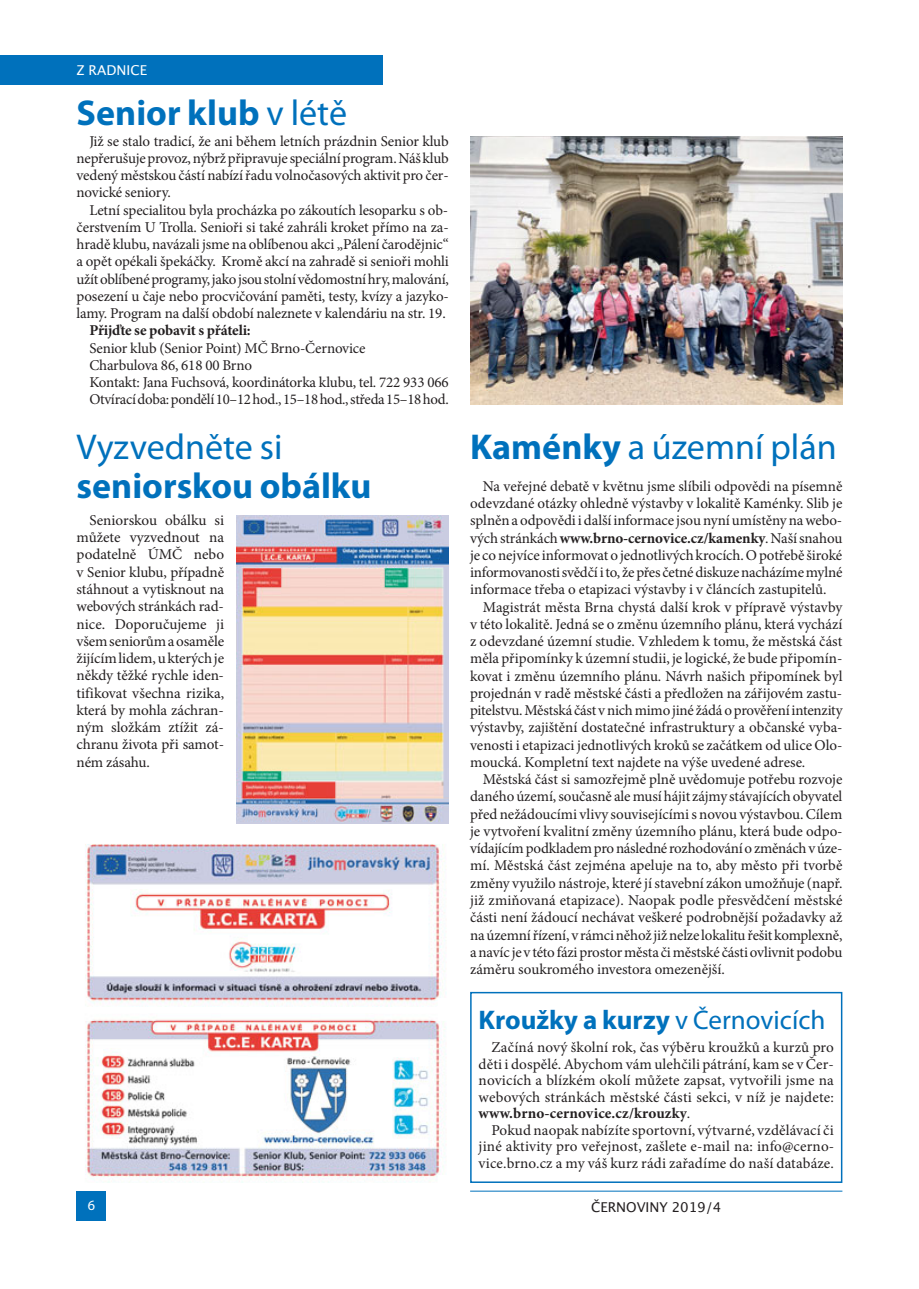
<style>
.page{position:relative;width:919px;height:1289px;background:#fff}
.page>*{position:absolute;margin:0;border:0;box-sizing:border-box;transform-origin:0 0}
.t1{font:700 36px "Myriad Pro";color:#0071bc}
.t2{font:36px "Myriad Pro";color:#0071bc}
.t3{font:700 27px "Myriad Pro";color:#0071bc}
.t4{font:15px/17.2px "Minion Pro";letter-spacing:-.01em;color:#231f20;text-align:justify}
.t5{font:700 15px "Minion Pro";letter-spacing:-.01em;color:#231f20}
.t6{font:14.25px "Myriad Pro";color:#fff}
.t7{font:13.5px "Lucida Grande";color:#231f20}
.t8{font:13.5px "Lucida Grande";color:#fff}
.s1{font-weight:400}
.s2{font-weight:700}
</style>
<div class="page">
<hr style="left:470px;top:1190px;width:372px;height:1px;background:#0071bc">
<div style="left:77px;top:1191px;width:29px;height:29px;background:#0071bc"></div>
<div style="left:0;top:55px;width:383px;height:30px;background:#0071bc"></div>
<div style="left:470px;top:991px;width:372px;height:191px;border:2px solid #0071bc"></div>
<img style="left:470px;top:136px;width:372px;height:268px">
<img style="left:236px;top:516px;width:213px;height:307px">
<img style="left:85px;top:1019px;width:361px;height:163px">
<img style="left:85px;top:844px;width:360px;height:162px">
<p class="t8" style="left:77px;top:63px;width:72px">Z RADNICE</p>
<h1 class="t1" style="left:77px;top:99px;width:272px">Senior klub <span class="s1">v létě</span></h1>
<p class="t4" style="left:77px;top:133px;width:373px;text-indent:13px">Již se stalo tradicí, že ani během letních prázdnin Senior klub nepřerušuje provoz, nýbrž připravuje speciální program. Náš klub vedený městskou částí nabízí řadu volnočasových aktivit pro čer&shy;novické seniory.</p>
<p class="t4" style="left:77px;top:202px;width:374px;text-indent:13px">Letní specialitou byla procházka po zákoutích lesoparku s ob&shy;čerstvením U Trolla. Senioři si také zahráli kroket přímo na za&shy;hradě klubu, navázali jsme na oblíbenou akci „Pálení čarodějnic“ a opět opékali špekáčky. Kromě akcí na zahradě si senioři mohli užít oblíbené programy, jako jsou stolní vědomostní hry, malování, posezení u čaje nebo procvičování paměti, testy, kvízy a jazyko&shy;lamy. Program na další období naleznete v kalendáriu na str. 19.</p>
<p class="t5" style="left:89px;top:325px;width:163px">Přijďte se pobavit s přáteli:</p>
<p class="t4" style="left:89px;top:340px;width:361px;text-align:left">Senior klub (Senior Point) MČ Brno-Černovice<br>Charbulova 86, 618 00 Brno<br>Kontakt: Jana Fuchsová, koordinátorka klubu, tel. 722 933 066<br>Otvírací doba: pondělí 10–12 hod., 15–18 hod., středa 15–18 hod.</p>
<h1 class="t2" style="left:77px;top:433px;width:207px">Vyzvedněte si</h1>
<h1 class="t1" style="left:77px;top:472px;width:296px">seniorskou obálku</h1>
<p class="t4" style="left:470px;top:478px;width:374px;text-indent:13px">Na veřejné debatě v květnu jsme slíbili odpovědi na písemně odevzdané otázky ohledně výstavby v lokalitě Kaménky. Slib je splněn a odpovědi i další informace jsou nyní umístěny na webo&shy;vých stránkách <span class="s2">www.brno-cernovice.cz/kamenky</span>. Naší snahou je co nejvíce informovat o jednotlivých krocích. O potřebě široké informovanosti svědčí i to, že přes četné diskuze nacházíme mylné informace třeba o etapizaci výstavby i v článcích zastupitelů.</p>
<p class="t4" style="left:470px;top:599px;width:374px;text-indent:13px">Magistrát města Brna chystá další krok v přípravě výstavby v této lokalitě. Jedná se o změnu územního plánu, která vychází z odevzdané územní studie. Vzhledem k tomu, že městská část měla připomínky k územní studii, je logické, že bude připomín&shy;kovat i změnu územního plánu. Návrh našich připomínek byl projednán v radě městské části a předložen na zářijovém zastu&shy;pitelstvu. Městská část v nich mimo jiné žádá o prověření intenzity výstavby, zajištění dostatečné infrastruktury a občanské vyba&shy;venosti i etapizaci jednotlivých kroků se začátkem od ulice Olo&shy;moucká. Kompletní text najdete na výše uvedené adrese.</p>
<p class="t4" style="left:470px;top:772px;width:374px;text-indent:13px">Městská část si samozřejmě plně uvědomuje potřebu rozvoje daného území, současně ale musí hájit zájmy stávajících obyvatel před nežádoucími vlivy souvisejícími s novou výstavbou. Cílem je vytvoření kvalitní změny územního plánu, která bude odpo&shy;vídajícím podkladem pro následné rozhodování o změnách v úze&shy;mí. Městská část zejména apeluje na to, aby město při tvorbě změny využilo nástroje, které jí stavební zákon umožňuje (např. již zmiňovaná etapizace). Naopak podle přesvědčení městské části není žádoucí nechávat veškeré podrobnější požadavky až na územní řízení, v rámci něhož již nelze lokalitu řešit komplexně, a navíc je v této fázi prostor města či městské části ovlivnit podobu záměru soukromého investora omezenější.</p>
<h1 class="t2" style="left:470px;top:433px;width:368px"><span class="s2">Kaménky</span> a územní plán</h1>
<p class="t4" style="left:77px;top:513px;width:149px;text-indent:13px">Seniorskou obálku si můžete vyzvednout na podatelně ÚMČ nebo v Senior klubu, případně stáhnout a vytisknout na webových stránkách rad&shy;nice. Doporučujeme ji všem seniorům a osaměle žijícím lidem, u kterých je někdy těžké rychle iden&shy;tifikovat všechna rizika, která by mohla záchran&shy;ným složkám ztížit zá&shy;chranu života při samot&shy;ném zásahu.</p>
<h2 class="t3" style="left:478px;top:1009px;width:348px">Kroužky a kurzy <span class="s1">v Černovicích</span></h2>
<p class="t4" style="left:478px;top:1040px;width:357px;line-height:16.5px;text-indent:13px">Začíná nový školní rok, čas výběru kroužků a kurzů pro děti i dospělé. Abychom vám ulehčili pátrání, kam se v Čer&shy;novicích a blízkém okolí můžete zapsat, vytvořili jsme na webových stránkách městské části sekci, v níž je najdete: <span class="s2">www.brno-cernovice.cz/krouzky</span>.</p>
<p class="t4" style="left:478px;top:1123px;width:357px;line-height:16.5px;text-indent:13px">Pokud naopak nabízíte sportovní, výtvarné, vzdělávací či jiné aktivity pro veřejnost, zašlete e-mail na: info@cerno&shy;vice.brno.cz a my váš kurz rádi zařadíme do naší databáze.</p>
<p class="t6" style="left:88px;top:1199px;width:9px">6</p>
<p class="t7" style="left:591px;top:1198px;width:132px">ČERNOVINY 2019/4</p>
</div>
